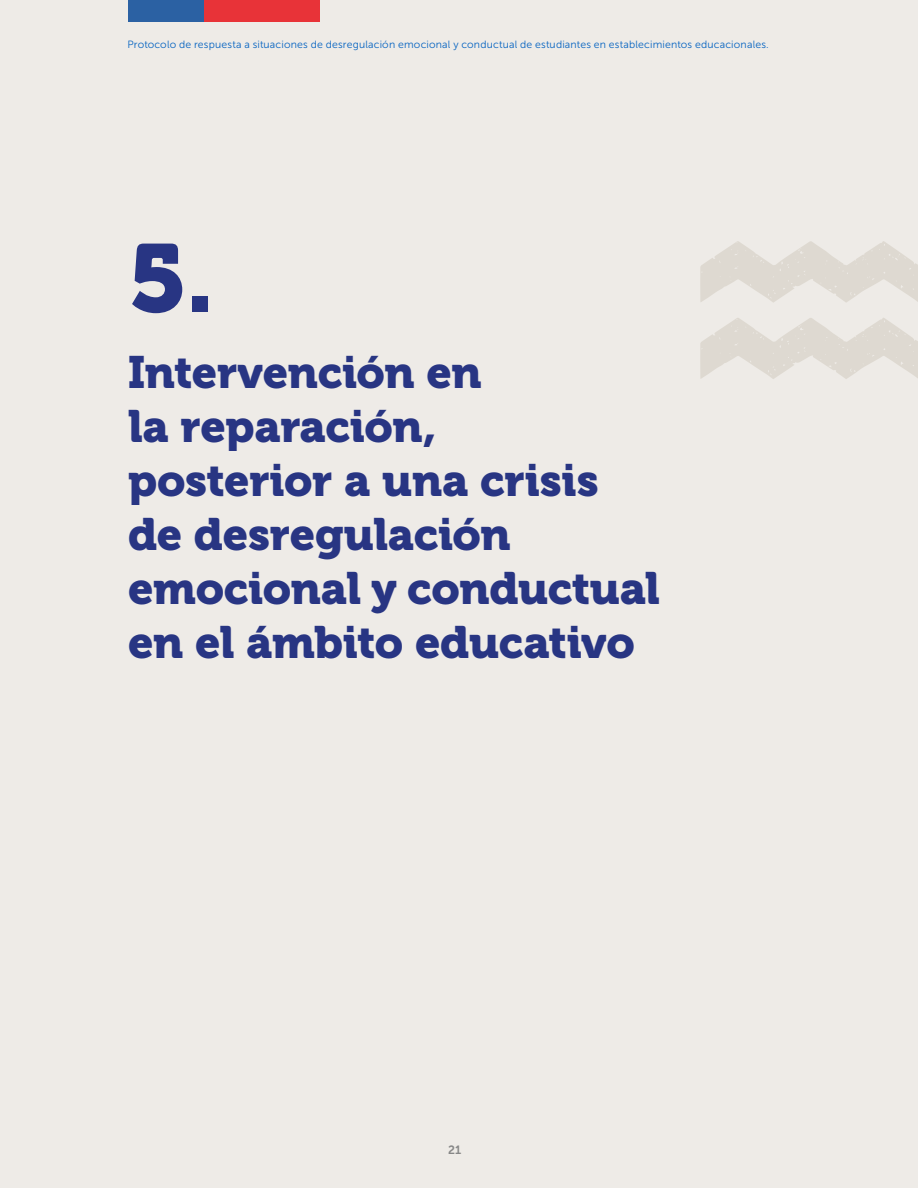
<style>
.page{position:relative;width:918px;height:1188px;background:#eeebe7}
.page>*{position:absolute;margin:0;border:0;box-sizing:border-box;transform-origin:0 0}
.t1{font:95.7px "Museo 900";color:#283583}
.t2{font:45px/54px "Museo 900";letter-spacing:-.005em;color:#283583}
.t3{font:12px "Museo Sans 700";color:#878787}
.t4{font:10.5px "Museo Sans 300";letter-spacing:.02em;color:#0563c1}
</style>
<div class="page">
<svg style="left:700px;top:318px;width:218px;height:61px"></svg>
<svg style="left:700px;top:241px;width:218px;height:62px"></svg>
<div style="left:128px;top:0;width:80px;height:21px;background:#2b61a3"></div>
<div style="left:205px;top:0;width:115px;height:21px;background:#e83338"></div>
<p class="t4" style="left:128px;top:39px;width:643px">Protocolo de respuesta a situaciones de desregulación emocional y conductual de estudiantes en establecimientos educacionales.</p>
<h1 class="t1" style="left:128px;top:224px;width:88px">5.</h1>
<h2 class="t2" style="left:128px;top:346px;width:533px">Intervención en<br>la reparación,<br>posterior a una crisis de desregulación emocional y conductual en el ámbito educativo</h2>
<p class="t3" style="left:448px;top:1143px;width:15px">21</p>
</div>
